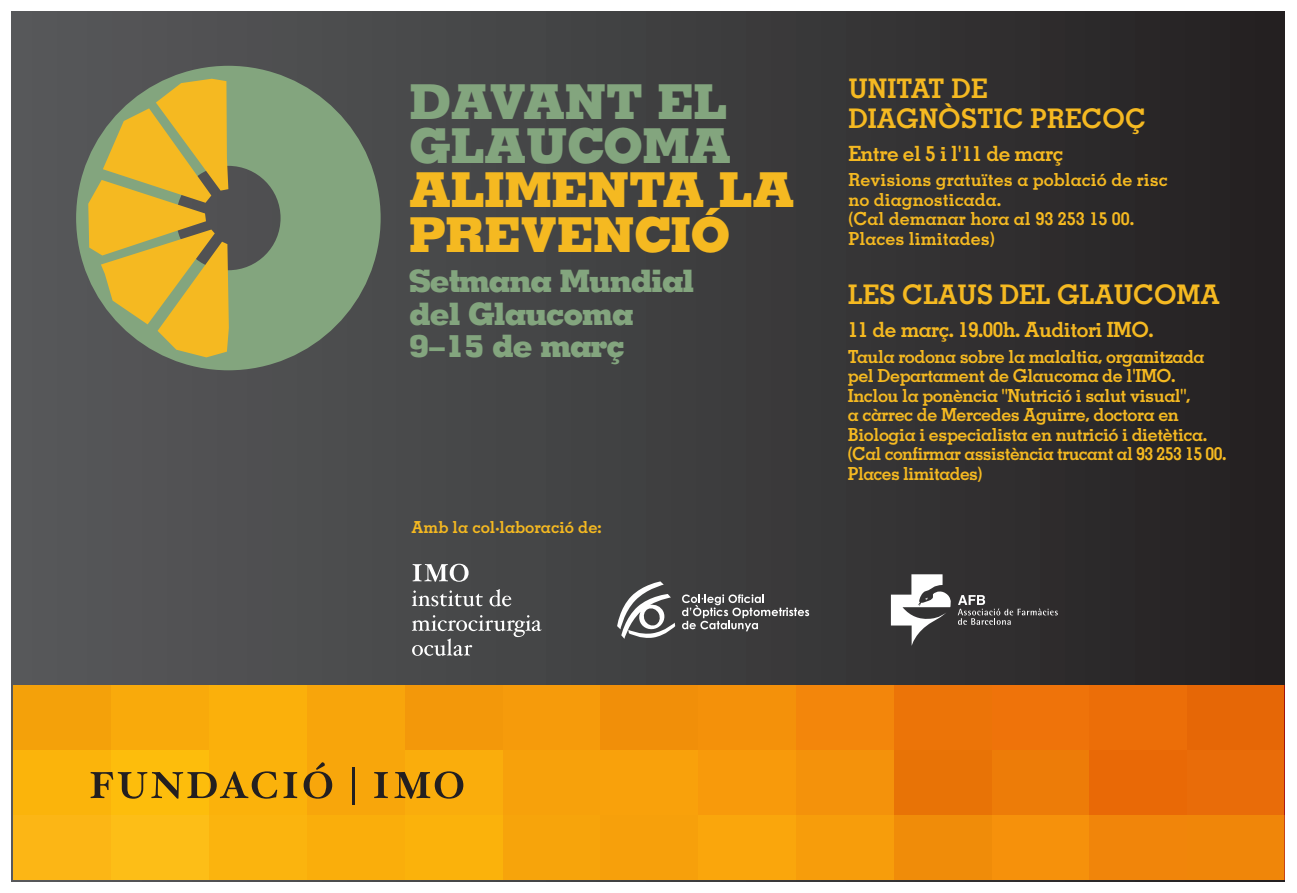
<style>
.page{position:relative;width:1297px;height:893px;background:#fff}
.page>*{position:absolute;margin:0;border:0;box-sizing:border-box;transform-origin:0 0}
.t1{font:800 48.15px/44.4px "Memphis LT Std";letter-spacing:-.025em;color:#f5b921}
.t2{font:800 48.15px/44.4px "Memphis LT Std";letter-spacing:-.025em;color:#83a57e}
.t3{font:800 30.9px/32.7px "Memphis LT Std";letter-spacing:-.05em;color:#83a57e}
.t4{font:700 27px/29.5px "Memphis LT Std";color:#f5b921}
.t5{font:700 21px "Memphis LT Std";letter-spacing:-.025em;color:#f5b921}
.t6{font:700 18px/19.5px "Memphis LT Std";letter-spacing:-.025em;color:#f5b921}
.t7{font:700 18px/19.5px "Memphis LT Std";color:#f5b921}
.t8{font:700 16.5px "Memphis LT Std";color:#f5b921}
</style>
<div class="page">
<div style="left:12px;top:12px;width:1272px;height:869px;background:linear-gradient(to right,#595b5d,#242222)"></div>
<svg style="left:76px;top:66px;width:305px;height:304px;background:#6f856d"></svg>
<svg style="left:88px;top:79px;width:141px;height:278px;background:#c1a33c"></svg>
<svg style="left:891px;top:574px;width:167px;height:72px;background:#575556"></svg>
<svg style="left:682px;top:594px;width:127px;height:37px;background:#636363"></svg>
<svg style="left:617px;top:581px;width:58px;height:58px"></svg>
<svg style="left:1187px;top:815px;width:98px;height:65px"></svg>
<svg style="left:14px;top:685px;width:1270px;height:194px;background:#f4960a"></svg>
<svg style="left:91px;top:771px;width:186px;height:28px;background:#bc8b11"></svg>
<svg style="left:283px;top:772px;width:14px;height:26px"></svg>
<svg style="left:304px;top:762px;width:28px;height:37px"></svg>
<hr style="left:353px;top:767px;width:2px;height:38px;background:#231f20">
<svg style="left:374px;top:772px;width:14px;height:26px"></svg>
<svg style="left:394px;top:771px;width:69px;height:28px;background:#ab7813"></svg>
<svg style="left:412px;top:590px;width:71px;height:16px"></svg>
<svg style="left:490px;top:589px;width:21px;height:17px"></svg>
<svg style="left:412px;top:615px;width:129px;height:41px;background:#626363"></svg>
<svg style="left:413px;top:564px;width:56px;height:18px"></svg>
<h1 class="t2" style="left:409px;top:78px;width:324px">DAVANT EL<br>GLAUCOMA</h1>
<h1 class="t1" style="left:409px;top:167px;width:387px">ALIMENTA LA<br>PREVENCIÓ</h1>
<h2 class="t3" style="left:409px;top:264px;width:287px">Setmana Mundial del Glaucoma<br>9−15 de març</h2>
<p class="t8" style="left:412px;top:517px;width:192px">Amb la col·laboració de:</p>
<h3 class="t4" style="left:848px;top:74px;width:299px">UNITAT DE<br>DIAGNÒSTIC PRECOÇ</h3>
<p class="t5" style="left:848px;top:140px;width:216px">Entre el 5 i l'11 de març</p>
<p class="t7" style="left:848px;top:170px;width:321px">Revisions gratuïtes a població de risc no diagnosticada.<br>(Cal demanar hora al 93 253 15 00.<br>Places limitades)</p>
<h3 class="t4" style="left:848px;top:280px;width:373px">LES CLAUS DEL GLAUCOMA</h3>
<p class="t5" style="left:848px;top:317px;width:307px">11 de març. 19.00h. Auditori IMO.</p>
<p class="t6" style="left:848px;top:347px;width:380px">Taula rodona sobre la malaltia, organitzada pel Departament de Glaucoma de l'IMO.<br>Inclou la ponència "Nutrició i salut visual",<br>a càrrec de Mercedes Aguirre, doctora en Biologia i especialista en nutrició i dietètica. (Cal confirmar assistència trucant al 93 253 15 00.<br>Places limitades)</p>
</div>
